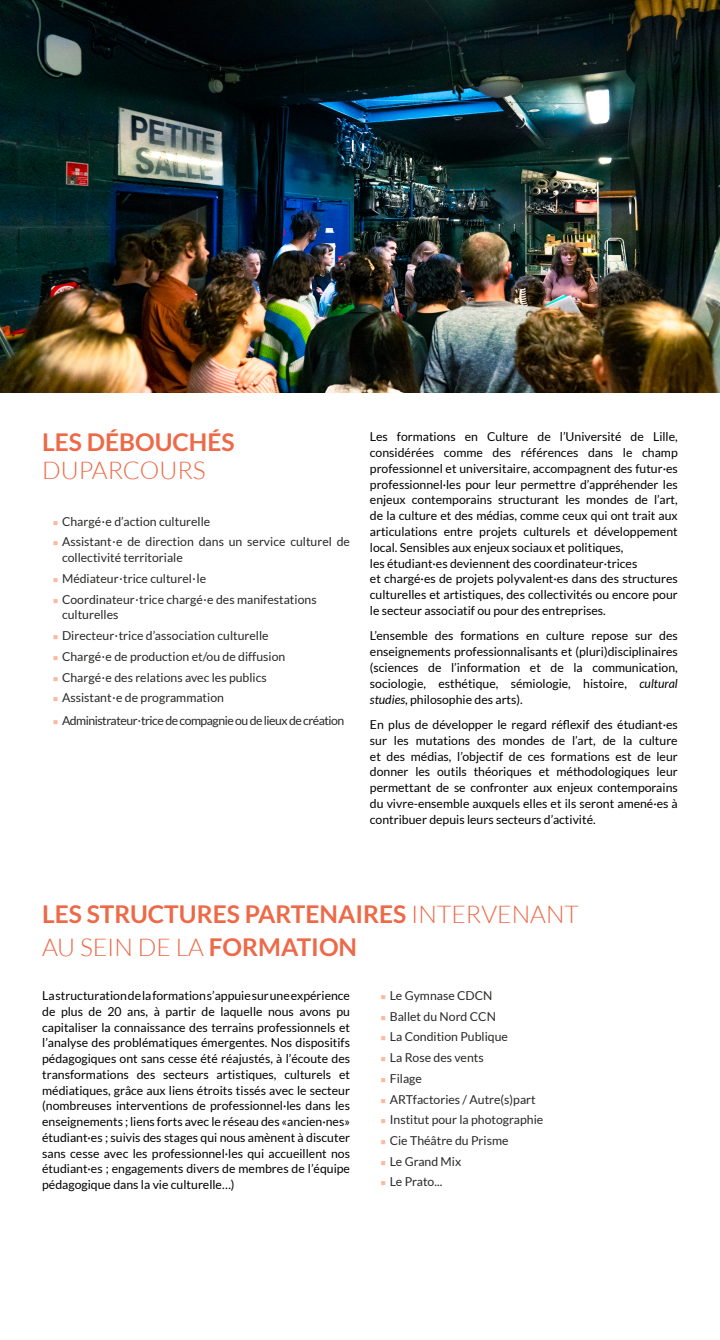
<style>
.page{position:relative;width:720px;height:1340px;background:#fff}
.page>*{position:absolute;margin:0;border:0;box-sizing:border-box;transform-origin:0 0}
.t1{font:700 24.5px/32.9px "Lato";color:#ed6947}
.t2{font:300 24.5px "Lato";color:#ed6947}
.t3{font:12.25px/15.8px "Lato";color:#000;text-align:justify}
.t4{font:12.25px/20.7px "Lato";color:#282827}
.t5{font:12.25px "Lato";letter-spacing:-.04em;color:#282827}
.s1{font-family:"Verdana"}
.s2{font-style:italic}
.s3{font-weight:300}
</style>
<div class="page">
<img style="left:0;top:0;width:719px;height:393px">
<h1 class="t1" style="left:42px;top:425px;width:194px">LES DÉBOUCHÉS</h1>
<h1 class="t2" style="left:42px;top:455px;width:165px">DUPARCOURS</h1>
<p class="t4" style="left:62px;top:510px;width:289px">Chargé<span class="s1">·</span>e d’action culturelle<br>Assistant<span class="s1">·</span>e de direction dans un service culturel de</p>
<p class="t4" style="left:62px;top:547px;width:256px">collectivité territoriale<br>Médiateur<span class="s1">·</span>trice culturel<span class="s1">·l</span>e<br>Coordinateur<span class="s1">·</span>trice chargé<span class="s1">·</span>e des manifestations</p>
<p class="t4" style="left:62px;top:604px;width:225px">culturelles<br>Directeur<span class="s1">·</span>trice d’association culturelle Chargé<span class="s1">·</span>e de production et/ou de diffusion Chargé<span class="s1">·</span>e des relations avec les publics Assistant<span class="s1">·</span>e de programmation</p>
<p class="t5" style="left:62px;top:712px;width:284px">Administrateur<span class="s1">·</span>trice de compagnie ou de lieux de création</p>
<p class="t3" style="left:370px;top:429px;width:309px;text-align:left">Les formations en Culture de l’Université de Lille, considérées comme des références dans le champ professionnel et universitaire, accompagnent des futur·es professionnel·les pour leur permettre d’appréhender les enjeux contemporains structurant les mondes de l’art, de la culture et des médias, comme ceux qui ont trait aux articulations entre projets culturels et développement local. Sensibles aux enjeux sociaux et politiques,<br>les étudiant·es deviennent des coordinateur·trices<br>et chargé·es de projets polyvalent·es dans des structures culturelles et artistiques, des collectivités ou encore pour le secteur associatif ou pour des entreprises.</p>
<p class="t3" style="left:370px;top:628px;width:309px">L’ensemble des formations en culture repose sur des enseignements professionnalisants et (pluri)disciplinaires (sciences de l’information et de la communication, sociologie, esthétique, sémiologie, histoire, <span class="s2">cultural studies</span>, philosophie des arts).</p>
<p class="t3" style="left:370px;top:716px;width:309px">En plus de développer le regard réflexif des étudiant·es sur les mutations des mondes de l’art, de la culture et des médias, l’objectif de ces formations est de leur donner les outils théoriques et méthodologiques leur permettant de se confronter aux enjeux contemporains du vivre-ensemble auxquels elles et ils seront amené·es à contribuer depuis leurs secteurs d’activité.</p>
<h1 class="t1" style="left:42px;top:897px;width:538px">LES STRUCTURES PARTENAIRES <span class="s3">INTERVENANT<br>AU SEIN DE LA</span> FORMATION</h1>
<p class="t3" style="left:42px;top:987px;width:309px">La structuration de la formation s’appuie sur une expérience de plus de 20 ans, à partir de laquelle nous avons pu capitaliser la connaissance des terrains professionnels et l’analyse des problématiques émergentes. Nos dispositifs pédagogiques ont sans cesse été réajustés, à l’écoute des transformations des secteurs artistiques, culturels et médiatiques, grâce aux liens étroits tissés avec le secteur (nombreuses interventions de professionnel·les dans les enseignements ; liens forts avec le réseau des «ancien·nes» étudiant·es ; suivis des stages qui nous amènent à discuter sans cesse avec les professionnel·les qui accueillent nos étudiant·es ; engagements divers de membres de l’équipe pédagogique dans la vie culturelle…)</p>
<p class="t4" style="left:389px;top:984px;width:155px">Le Gymnase CDCN<br>Ballet du Nord CCN<br>La Condition Publique<br>La Rose des vents<br>Filage<br>ARTfactories / Autre(s)part<br>Institut pour la photographie<br>Cie Théâtre du Prisme<br>Le Grand Mix<br>Le Prato...</p>
</div>
